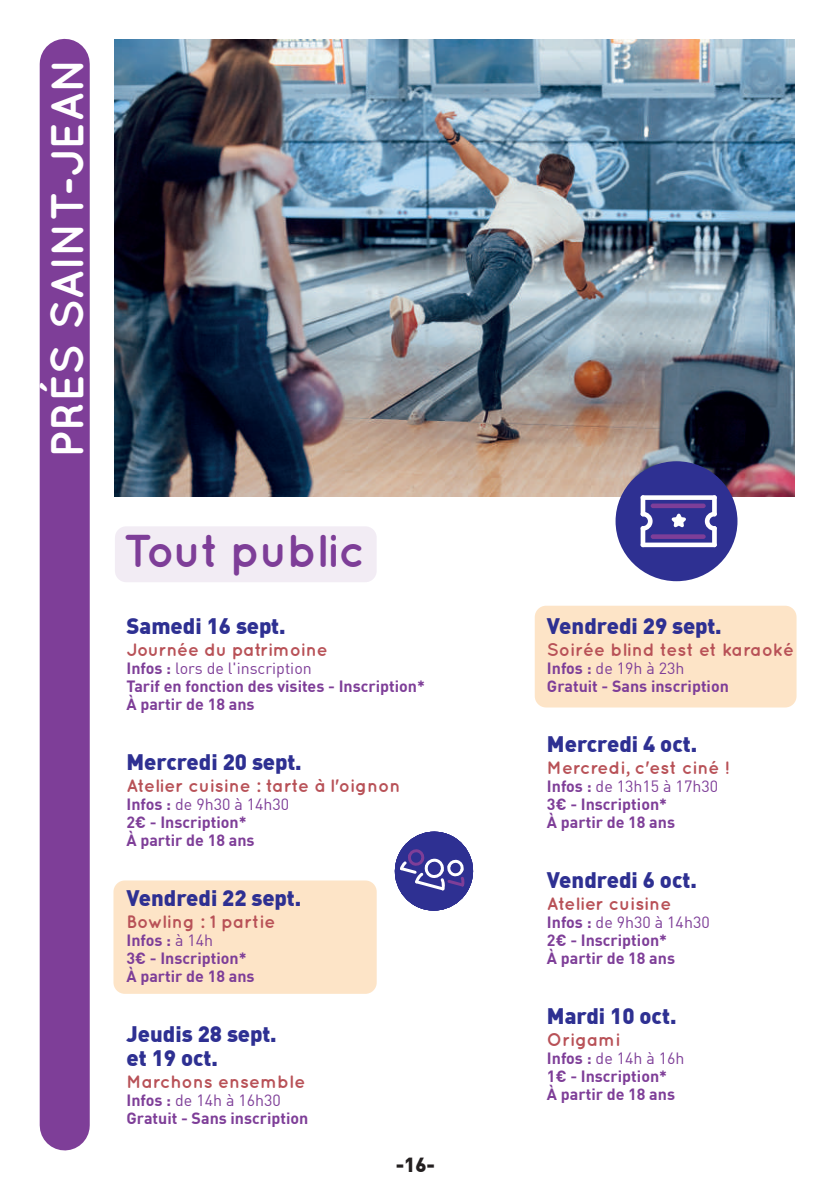
<style>
.page{position:relative;width:834px;height:1191px;background:#fff}
.page>*{position:absolute;margin:0;border:0;box-sizing:border-box;transform-origin:0 0}
.t1{font:700 46px "Quicksand";color:#fff}
.t2{font:700 46px "Quicksand";letter-spacing:-.02em;color:#7e3e98}
.t3{font:900 22px/24px "DIN Offc";color:#2e3092}
.t4{font:900 20px "DIN Offc";color:#231f20}
.t5{font:700 18px "Quicksand";color:#b85157}
.t6{font:700 16px/18px "DIN Offc";color:#7e3e98}
.s1{font-weight:400}
</style>
<div class="page">
<div style="left:113px;top:880px;width:263px;height:113px;background:#fde4c7;border-radius:11px"></div>
<div style="left:534px;top:605px;width:262px;height:102px;background:#fde4c7;border-radius:11px"></div>
<div style="left:40px;top:64px;width:50px;height:1061px;background:#7e3e98"></div>
<div style="left:115px;top:526px;width:261px;height:56px;background:#f2ecf4;border-radius:11px"></div>
<img style="left:115px;top:40px;width:679px;height:456px">
<svg style="left:394px;top:831px;width:80px;height:80px"></svg>
<div style="left:615px;top:461px;width:122px;height:120px;background:#2e3092;border-radius:50%"></div>
<svg style="left:712px;top:526px;width:4px;height:21px"></svg>
<div style="left:640px;top:542px;width:76px;height:5px;background:#fff;border-radius:2px"></div>
<div style="left:640px;top:526px;width:5px;height:21px;background:#fff;border-radius:2px"></div>
<div style="left:640px;top:495px;width:5px;height:21px;background:#fff;border-radius:2px"></div>
<div style="left:640px;top:495px;width:76px;height:5px;background:#fff;border-radius:2px"></div>
<svg style="left:712px;top:495px;width:4px;height:21px"></svg>
<svg style="left:704px;top:512px;width:12px;height:18px"></svg>
<svg style="left:640px;top:512px;width:12px;height:18px"></svg>
<svg style="left:671px;top:513px;width:15px;height:14px"></svg>
<div style="left:650px;top:503px;width:55px;height:5px;background:#7e3e98;border-radius:2px"></div>
<div style="left:650px;top:534px;width:55px;height:5px;background:#7e3e98;border-radius:2px"></div>
<h1 class="t1" style="left:40px;top:457px;width:402px;rotate:-90deg">PRÉS SAINT-JEAN</h1>
<h1 class="t2" style="left:123px;top:523px;width:243px">Tout public</h1>
<h2 class="t3" style="left:126px;top:612px;width:160px">Samedi 16 sept.</h2>
<p class="t5" style="left:126px;top:639px;width:203px">Journée du patrimoine</p>
<p class="t6" style="left:126px;top:658px;width:300px">Infos : <span class="s1">lors de l'inscription<br></span>Tarif en fonction des visites - Inscription*<br>À partir de 18 ans</p>
<h2 class="t3" style="left:126px;top:748px;width:176px">Mercredi 20 sept.</h2>
<p class="t5" style="left:126px;top:775px;width:275px">Atelier cuisine : tarte à l'oignon</p>
<p class="t6" style="left:126px;top:794px;width:164px">Infos : <span class="s1">de 9h30 à 14h30<br></span>2€ - Inscription*<br>À partir de 18 ans</p>
<h2 class="t3" style="left:126px;top:884px;width:176px">Vendredi 22 sept.</h2>
<p class="t5" style="left:126px;top:911px;width:150px">Bowling : 1 partie</p>
<p class="t6" style="left:126px;top:930px;width:129px">Infos : <span class="s1">à 14h<br></span>3€ - Inscription*<br>À partir de 18 ans</p>
<h2 class="t3" style="left:126px;top:1020px;width:152px">Jeudis 28 sept. et 19 oct.</h2>
<p class="t5" style="left:126px;top:1071px;width:180px">Marchons ensemble</p>
<p class="t6" style="left:126px;top:1090px;width:183px">Infos : <span class="s1">de 14h à 16h30<br></span>Gratuit - Sans inscription</p>
<p class="t4" style="left:395px;top:1151px;width:41px">-16-</p>
<h2 class="t3" style="left:547px;top:612px;width:176px">Vendredi 29 sept.</h2>
<p class="t5" style="left:547px;top:639px;width:248px">Soirée blind test et karaoké</p>
<p class="t6" style="left:547px;top:658px;width:183px">Infos : <span class="s1">de 19h à 23h<br></span>Gratuit - Sans inscription</p>
<h2 class="t3" style="left:547px;top:730px;width:152px">Mercredi 4 oct.</h2>
<p class="t5" style="left:547px;top:757px;width:184px">Mercredi, c'est ciné !</p>
<p class="t6" style="left:547px;top:776px;width:172px">Infos : <span class="s1">de 13h15 à 17h30<br></span>3€ - Inscription*<br>À partir de 18 ans</p>
<h2 class="t3" style="left:547px;top:866px;width:151px">Vendredi 6 oct.</h2>
<p class="t5" style="left:547px;top:893px;width:126px">Atelier cuisine</p>
<p class="t6" style="left:547px;top:912px;width:164px">Infos : <span class="s1">de 9h30 à 14h30<br></span>2€ - Inscription*<br>À partir de 18 ans</p>
<h2 class="t3" style="left:547px;top:1002px;width:131px">Mardi 10 oct.</h2>
<p class="t5" style="left:547px;top:1029px;width:75px">Origami</p>
<p class="t6" style="left:547px;top:1048px;width:139px">Infos : <span class="s1">de 14h à 16h<br></span>1€ - Inscription*<br>À partir de 18 ans</p>
</div>
